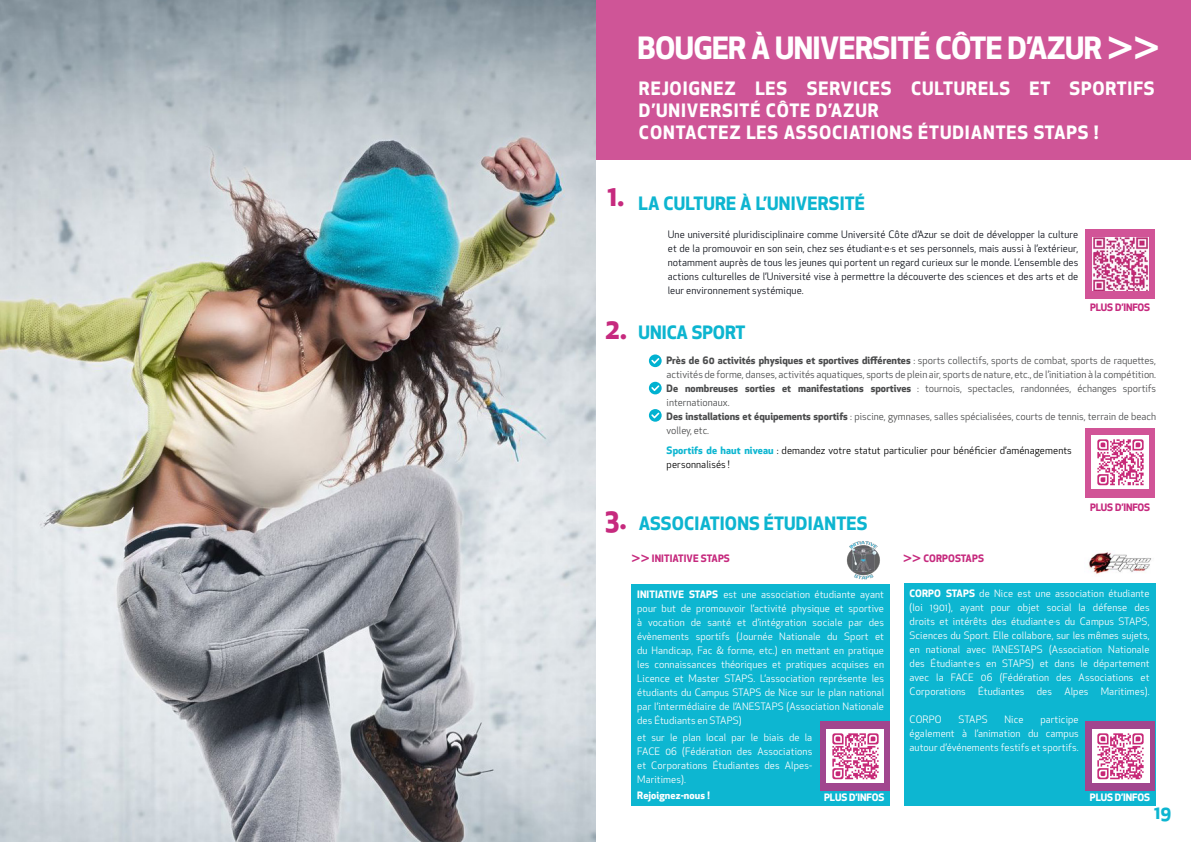
<style>
.page{position:relative;width:1191px;height:842px;background:#fff}
.page>*{position:absolute;margin:0;border:0;box-sizing:border-box;transform-origin:0 0}
.t1{font:700 30px "Apex New";letter-spacing:-.02em;color:#fff}
.t2{font:700 28px "Apex New";color:#c62a7e}
.t3{font:700 18px/22px "Apex New";letter-spacing:.05em;color:#fff}
.t4{font:700 18px "Apex New";letter-spacing:.01em;color:#0db5d0}
.t5{font:10px/14px "Apex New";letter-spacing:.01em;color:#fff;text-align:justify}
.t6{font:10px/14px "Apex New";color:#4b4c4d}
.t7{font:10px/14px "Apex New";letter-spacing:.01em;color:#0c0f18;text-align:justify}
.t8{font:10px/14px "Apex New";letter-spacing:.01em;color:#000001}
.t9{font:700 10px "Apex New";letter-spacing:.01em;color:#c62a7e}
.t10{font:700 10px "Apex New";letter-spacing:-.01em;color:#c62a7e}
.t11{font:700 10px "Apex New";letter-spacing:-.01em;color:#fff}
.t12{font:700 10px "Apex New";letter-spacing:.01em;color:#fff}
.s1{font-weight:700}
.s2{font-weight:700;color:#0db6d1}
</style>
<div class="page">
<div style="left:904px;top:584px;width:251px;height:222px;background:#0db6d1"></div>
<div style="left:1085px;top:722px;width:70px;height:69px;background:#a1468e"></div>
<div style="left:631px;top:584px;width:258px;height:222px;background:#0db6d1"></div>
<div style="left:820px;top:722px;width:69px;height:69px;background:#a1468e"></div>
<svg style="left:1085px;top:429px;width:69px;height:69px;background:#d563a0"></svg>
<div style="left:1085px;top:230px;width:69px;height:69px;background:#d15497"></div>
<div style="left:595px;top:0;width:596px;height:160px;background:#cf5597"></div>
<img style="left:0;top:0;width:595px;height:842px">
<img style="left:1088px;top:552px;width:64px;height:22px">
<img style="left:846px;top:541px;width:34px;height:39px">
<svg style="left:649px;top:354px;width:12px;height:13px"></svg>
<svg style="left:651px;top:358px;width:8px;height:6px"></svg>
<div style="left:649px;top:382px;width:12px;height:12px;background:#01b2d1;border-radius:50%"></div>
<svg style="left:651px;top:385px;width:8px;height:6px"></svg>
<div style="left:649px;top:409px;width:12px;height:13px;background:#01b2d1;border-radius:50%"></div>
<svg style="left:651px;top:413px;width:8px;height:5px"></svg>
<img style="left:1092px;top:238px;width:56px;height:53px">
<img style="left:1092px;top:436px;width:56px;height:53px">
<img style="left:826px;top:730px;width:57px;height:53px">
<img style="left:1092px;top:730px;width:57px;height:53px">
<p class="t1" style="left:637px;top:26px;width:524px">BOUGER À UNIVERSITÉ CÔTE D’AZUR &gt;&gt;</p>
<p class="t3" style="left:639px;top:76px;width:517px">REJOIGNEZ LES SERVICES CULTURELS ET SPORTIFS<br>D’UNIVERSITÉ CÔTE D’AZUR</p>
<p class="t3" style="left:639px;top:120px;width:461px">CONTACTEZ LES ASSOCIATIONS ÉTUDIANTES STAPS !</p>
<p class="t2" style="left:607px;top:176px;width:18px">1.</p>
<p class="t2" style="left:604px;top:308px;width:24px">2.</p>
<p class="t4" style="left:638px;top:190px;width:228px">LA CULTURE À L’UNIVERSITÉ</p>
<p class="t7" style="left:668px;top:227px;width:412px">Une université pluridisciplinaire comme Université Côte d’Azur se doit de développer la culture et de la promouvoir en son sein, chez ses étudiant·e·s et ses personnels, mais aussi à l’extérieur, notamment auprès de tous les jeunes qui portent un regard curieux sur le monde. L’ensemble des actions culturelles de l’Université vise à permettre la découverte des sciences et des arts et de leur environnement systémique.</p>
<p class="t4" style="left:638px;top:319px;width:108px">UNICA SPORT</p>
<p class="t10" style="left:1090px;top:300px;width:62px">PLUS D’INFOS</p>
<p class="t6" style="left:666px;top:353px;width:491px"><span class="s1">Près de 60 activités physiques et sportives différentes</span> : sports collectifs, sports de combat, sports de raquettes, activités de forme, danses, activités aquatiques, sports de plein air, sports de nature, etc., de l’initiation à la compétition.</p>
<p class="t6" style="left:666px;top:381px;width:491px"><span class="s1">De nombreuses sorties et manifestations sportives</span> : tournois, spectacles, randonnées, échanges sportifs internationaux.</p>
<p class="t6" style="left:666px;top:409px;width:491px"><span class="s1">Des installations et équipements sportifs</span> : piscine, gymnases, salles spécialisées, courts de tennis, terrain de beach volley, etc.</p>
<p class="t8" style="left:666px;top:443px;width:407px"><span class="s2">Sportifs de haut niveau</span> : demandez votre statut particulier pour bénéficier d’aménagements personnalisés !</p>
<p class="t2" style="left:605px;top:498px;width:23px">3.</p>
<p class="t4" style="left:638px;top:510px;width:230px">ASSOCIATIONS ÉTUDIANTES</p>
<p class="t10" style="left:1090px;top:500px;width:62px">PLUS D’INFOS</p>
<p class="t9" style="left:631px;top:552px;width:100px">&gt;&gt; INITIATIVE STAPS</p>
<p class="t9" style="left:903px;top:552px;width:82px">&gt;&gt; CORPOSTAPS</p>
<p class="t5" style="left:909px;top:587px;width:241px"><span class="s1">CORPO STAPS</span> de Nice est une association étudiante (loi 1901), ayant pour objet social la défense des droits et intérêts des étudiant·e·s du Campus STAPS, Sciences du Sport. Elle collabore, sur les mêmes sujets, en national avec l’ANESTAPS (Association Nationale des Étudiant·e·s en STAPS) et dans le département avec la FACE 06 (Fédération des Associations et Corporations Étudiantes des Alpes Maritimes).</p>
<p class="t5" style="left:637px;top:587px;width:248px"><span class="s1">INITIATIVE STAPS</span> est une association étudiante ayant pour but de promouvoir l’activité physique et sportive à vocation de santé et d’intégration sociale par des évènements sportifs (Journée Nationale du Sport et du Handicap, Fac &amp; forme, etc.) en mettant en pratique les connaissances théoriques et pratiques acquises en Licence et Master STAPS. L’association représente les étudiants du Campus STAPS de Nice sur le plan national par l’intermédiaire de l’ANESTAPS (Association Nationale des Étudiants en STAPS)</p>
<p class="t5" style="left:909px;top:713px;width:34px">CORPO</p>
<p class="t5" style="left:958px;top:713px;width:31px">STAPS</p>
<p class="t5" style="left:1004px;top:713px;width:21px">Nice</p>
<p class="t5" style="left:909px;top:713px;width:171px;text-indent:131px">participe également à l’animation du campus autour d’événements festifs et sportifs.</p>
<p class="t5" style="left:637px;top:730px;width:177px">et sur le plan local par le biais de la FACE 06 (Fédération des Associations et Corporations Étudiantes des Alpes-Maritimes).</p>
<p class="t12" style="left:637px;top:788px;width:74px">Rejoignez-nous !</p>
<p class="t11" style="left:824px;top:790px;width:62px">PLUS D’INFOS</p>
<p class="t11" style="left:1090px;top:790px;width:62px">PLUS D’INFOS</p>
<p class="t4" style="left:1154px;top:800px;width:19px">19</p>
</div>
